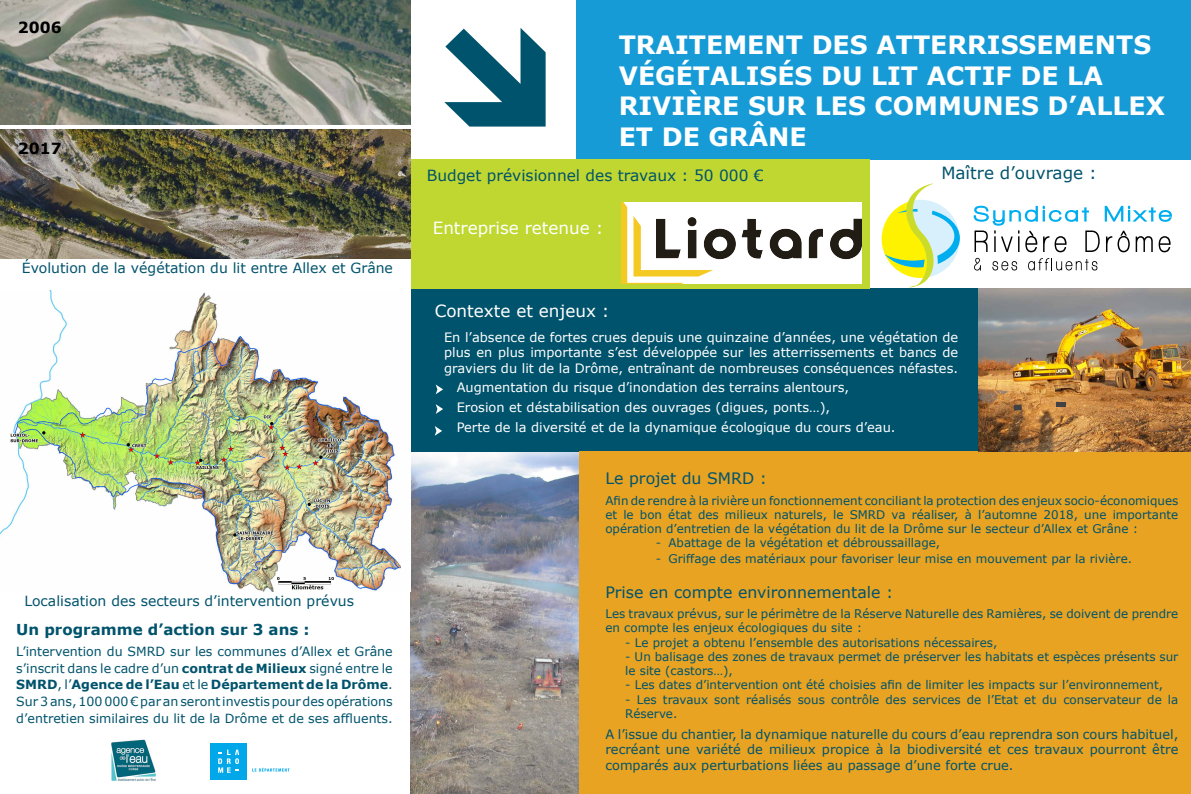
<style>
.page{position:relative;width:1191px;height:794px;background:#fff}
.page>*{position:absolute;margin:0;border:0;box-sizing:border-box;transform-origin:0 0}
.t1{font:700 25.2px/30.4px "Verdana";color:#fff}
.t2{font:16.8px "Verdana";color:#fff}
.t3{font:16.8px "Verdana";color:#00536c}
.t4{font:15.75px "Verdana";color:#00536c}
.t5{font:15.4px "Verdana";color:#00536c}
.t6{font:700 15.4px "Verdana";color:#000}
.t7{font:700 15.05px "Verdana";color:#00536c}
.t8{font:14px "Verdana";color:#00536c}
.t9{font:12.95px/15.5px "Verdana";color:#fff;text-align:justify}
.t10{font:12.95px/15.5px "Verdana";color:#00536c;text-align:justify}
.t11{font:12.6px/16.8px "Verdana";color:#00536c;text-align:justify}
.t12{font:11.9px/14.3px "Verdana";color:#00536c}
.s1{font-weight:700}
</style>
<div class="page">
<img style="left:411px;top:451px;width:168px;height:343px">
<svg style="left:444px;top:28px;width:101px;height:99px"></svg>
<div style="left:411px;top:288px;width:569px;height:163px;background:#00536c"></div>
<div style="left:577px;top:0;width:614px;height:159px;background:#179bd7"></div>
<div style="left:411px;top:159px;width:458px;height:129px;background:#bfd730"></div>
<div style="left:579px;top:451px;width:612px;height:343px;background:#e8a323"></div>
<div style="left:210px;top:743px;width:37px;height:36px;background:#00a8ea"></div>
<svg style="left:218px;top:749px;width:21px;height:24px"></svg>
<svg style="left:252px;top:767px;width:37px;height:4px"></svg>
<img style="left:111px;top:739px;width:45px;height:42px">
<svg style="left:436px;top:384px;width:7px;height:10px"></svg>
<svg style="left:436px;top:404px;width:7px;height:10px"></svg>
<svg style="left:435px;top:426px;width:7px;height:10px"></svg>
<img style="left:0;top:0;width:411px;height:124px">
<svg style="left:973px;top:206px;width:199px;height:46px"></svg>
<svg style="left:974px;top:258px;width:7px;height:13px"></svg>
<svg style="left:992px;top:261px;width:25px;height:9px"></svg>
<svg style="left:1028px;top:258px;width:69px;height:12px"></svg>
<svg style="left:881px;top:183px;width:79px;height:105px"></svg>
<img style="left:0;top:290px;width:401px;height:301px">
<img style="left:978px;top:288px;width:213px;height:163px">
<hr style="left:1056px;top:403px;width:10px;height:4px;background:#414042">
<svg style="left:1013px;top:404px;width:9px;height:7px"></svg>
<svg style="left:1076px;top:362px;width:11px;height:8px"></svg>
<img style="left:621px;top:202px;width:240px;height:82px">
<img style="left:0;top:129px;width:411px;height:129px">
<p class="t6" style="left:18px;top:16px;width:45px">2006</p>
<p class="t6" style="left:18px;top:137px;width:45px">2017</p>
<p class="t8" style="left:22px;top:258px;width:372px">Évolution de la végétation du lit entre Allex et Grâne</p>
<p class="t8" style="left:24px;top:591px;width:331px">Localisation des secteurs d’intervention prévus</p>
<p class="t7" style="left:16px;top:619px;width:295px">Un programme d’action sur 3 ans :</p>
<p class="t11" style="left:16px;top:642px;width:378px">L’intervention du SMRD sur les communes d’Allex et Grâne s’inscrit dans le cadre d’un <span class="s1">contrat de Milieux</span> signé entre le <span class="s1">SMRD</span>, l’<span class="s1">Agence de l’Eau</span> et le <span class="s1">Département de la Drôme</span>.<br>Sur 3 ans, 100 000 € par an seront investis pour des opérations d’entretien similaires du lit de la Drôme et de ses affluents.</p>
<h1 class="t1" style="left:619px;top:29px;width:548px">TRAITEMENT DES ATTERRISSEMENTS<br>VÉGÉTALISÉS DU LIT ACTIF DE LA<br>RIVIÈRE SUR LES COMMUNES D’ALLEX<br>ET DE GRÂNE</h1>
<p class="t5" style="left:427px;top:165px;width:338px">Budget prévisionnel des travaux : 50 000 €</p>
<h2 class="t3" style="left:941px;top:161px;width:157px">Maître d’ouvrage :</h2>
<h2 class="t2" style="left:433px;top:216px;width:172px">Entreprise retenue :</h2>
<h2 class="t2" style="left:435px;top:299px;width:176px">Contexte et enjeux :</h2>
<p class="t9" style="left:444px;top:329px;width:515px">En l’absence de fortes crues depuis une quinzaine d’années, une végétation de plus en plus importante s’est développée sur les atterrissements et bancs de graviers du lit de la Drôme, entraînant de nombreuses conséquences néfastes.</p>
<p class="t9" style="left:457px;top:378px;width:440px;line-height:19.5px;text-align:left">Augmentation du risque d’inondation des terrains alentours,<br>Erosion et déstabilisation des ouvrages (digues, ponts…),<br>Perte de la diversité et de la dynamique écologique du cours d’eau.</p>
<h3 class="t4" style="left:605px;top:468px;width:163px">Le projet du SMRD :</h3>
<p class="t12" style="left:605px;top:493px;width:574px;text-align:justify">Afin de rendre à la rivière un fonctionnement conciliant la protection des enjeux socio-économiques et le bon état des milieux naturels, le SMRD va réaliser, à l’automne 2018, une importante opération d’entretien de la végétation du lit de la Drôme sur le secteur d’Allex et Grâne :</p>
<p class="t12" style="left:656px;top:536px;width:286px">- Abattage de la végétation et débroussaillage,</p>
<p class="t12" style="left:656px;top:551px;width:478px">- Griffage des matériaux pour favoriser leur mise en mouvement par la rivière.</p>
<h3 class="t4" style="left:605px;top:581px;width:289px">Prise en compte environnementale :</h3>
<p class="t12" style="left:605px;top:606px;width:574px">Les travaux prévus, sur le périmètre de la Réserve Naturelle des Ramières, se doivent de prendre en compte les enjeux écologiques du site :</p>
<p class="t12" style="left:625px;top:635px;width:373px">- Le projet a obtenu l’ensemble des autorisations nécessaires,</p>
<p class="t12" style="left:625px;top:649px;width:554px">- Un balisage des zones de travaux permet de préserver les habitats et espèces présents sur le site (castors…),</p>
<p class="t12" style="left:625px;top:678px;width:539px">- Les dates d’intervention ont été choisies afin de limiter les impacts sur l’environnement,</p>
<p class="t12" style="left:625px;top:692px;width:554px">- Les travaux sont réalisés sous contrôle des services de l’Etat et du conservateur de la<br>Réserve.</p>
<p class="t10" style="left:605px;top:726px;width:574px">A l’issue du chantier, la dynamique naturelle du cours d’eau reprendra son cours habituel, recréant une variété de milieux propice à la biodiversité et ces travaux pourront être comparés aux perturbations liées au passage d’une forte crue.</p>
</div>
